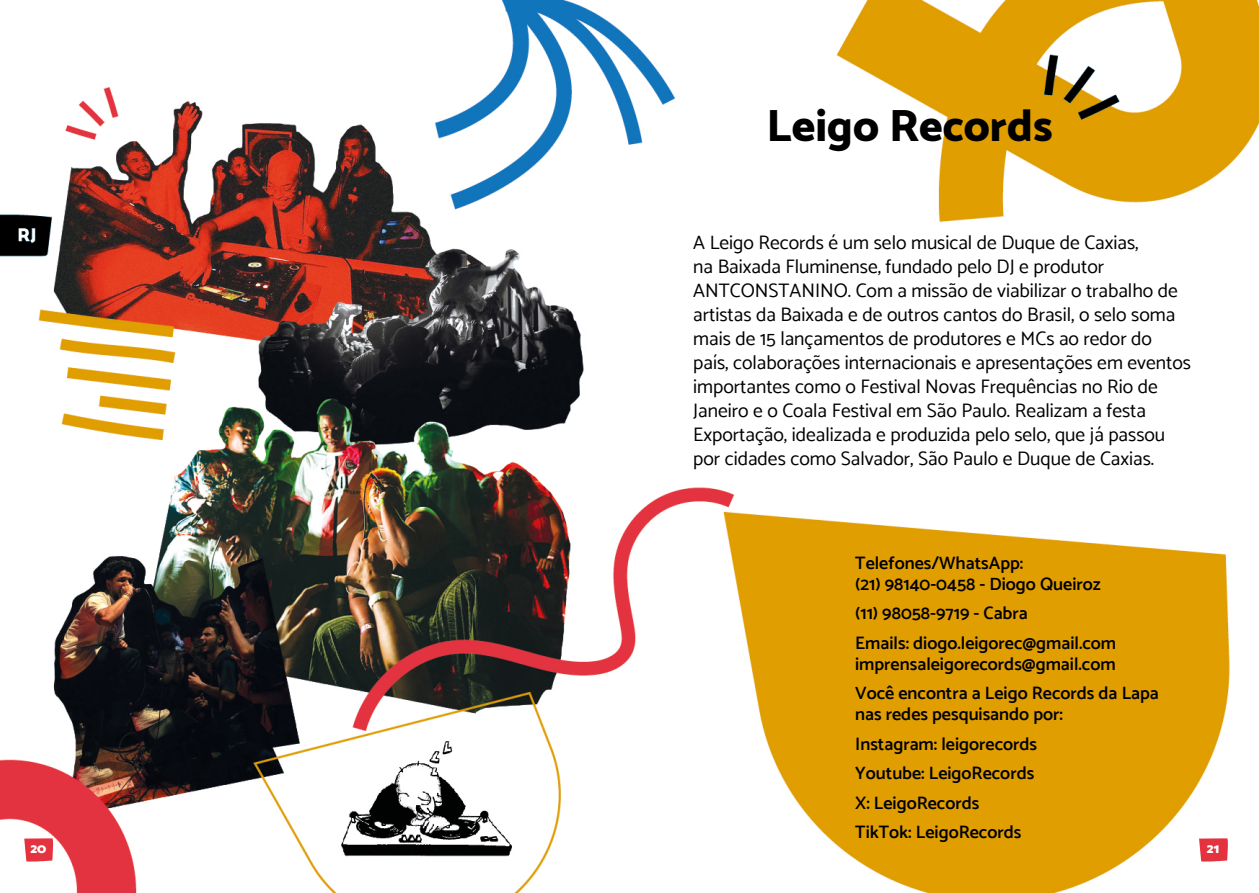
<style>
.page{position:relative;width:1259px;height:893px;background:#fff}
.page>*{position:absolute;margin:0;border:0;box-sizing:border-box;transform-origin:0 0}
.t1{font:800 45px "Catamaran";color:#000}
.t2{font:19.5px/24px "Catamaran";color:#000}
.t3{font:600 18px/29.5px "Catamaran";color:#000}
.t4{font:900 13.5px "Catamaran";color:#fff}
</style>
<div class="page">
<img style="left:0;top:0;width:1259px;height:893px">
<svg style="left:1199px;top:838px;width:29px;height:24px"></svg>
<svg style="left:24px;top:838px;width:30px;height:24px"></svg>
<p class="t4" style="left:30px;top:840px;width:17px">20</p>
<h1 class="t1" style="left:766px;top:99px;width:288px">Leigo Records</h1>
<p class="t2" style="left:693px;top:230px;width:499px">A Leigo Records é um selo musical de Duque de Caxias,<br>na Baixada Fluminense, fundado pelo DJ e produtor ANTCONSTANINO. Com a missão de viabilizar o trabalho de artistas da Baixada e de outros cantos do Brasil, o selo soma mais de 15 lançamentos de produtores e MCs ao redor do país, colaborações internacionais e apresentações em eventos importantes como o Festival Novas Frequências no Rio de Janeiro e o Coala Festival em São Paulo. Realizam a festa Exportação, idealizada e produzida pelo selo, que já passou por cidades como Salvador, São Paulo e Duque de Caxias.</p>
<p class="t3" style="left:855px;top:552px;width:247px;line-height:21px">Telefones/WhatsApp:<br>(21) 98140-0458 - Diogo Queiroz</p>
<p class="t3" style="left:855px;top:598px;width:262px">(11) 98058-9719 - Cabra<br>Emails: diogo.leigorec@gmail.com</p>
<p class="t3" style="left:855px;top:649px;width:305px">imprensaleigorecords@gmail.com<br>Você encontra a Leigo Records da Lapa</p>
<p class="t3" style="left:855px;top:699px;width:209px">nas redes pesquisando por:<br>Instagram: leigorecords<br>Youtube: LeigoRecords<br>X: LeigoRecords<br>TikTok: LeigoRecords</p>
<p class="t4" style="left:1206px;top:840px;width:14px">21</p>
</div>
